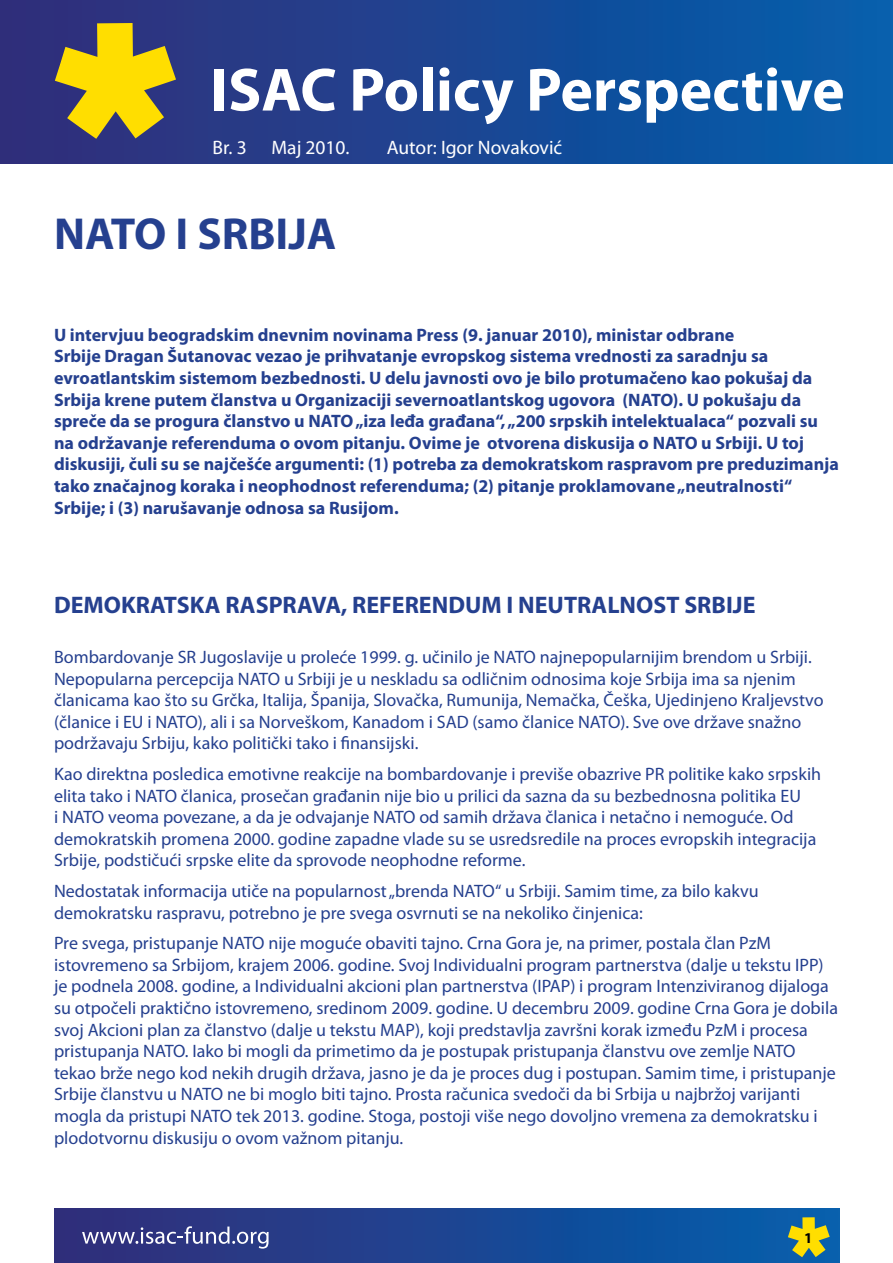
<style>
.page{position:relative;width:893px;height:1263px;background:#fff}
.page>*{position:absolute;margin:0;border:0;box-sizing:border-box;transform-origin:0 0}
.t1{font:700 61.5px "Myriad Pro";color:#fff}
.t2{font:700 45px "Myriad Pro";color:#25408f}
.t3{font:700 24px "Myriad Pro";color:#25408f}
.t4{font:19.5px "Myriad Pro";color:#fff}
.t5{font:18px/21.6px "Myriad Pro";color:#25408f}
.t6{font:700 18px/21.6px "Myriad Pro";color:#25408f}
.t7{font:700 15px "Myriad Pro";color:#000}
</style>
<div class="page">
<div style="left:1px;top:0;width:892px;height:164px;background:linear-gradient(to right,#332c78,#035fad)"></div>
<svg style="left:55px;top:23px;width:121px;height:116px;background:#a69535"></svg>
<div style="left:55px;top:1209px;width:785px;height:54px;background:linear-gradient(to right,#332c78,#035fad)"></div>
<svg style="left:82px;top:1226px;width:187px;height:22px;background:#575d9a"></svg>
<svg style="left:788px;top:1217px;width:42px;height:40px;background:#96a748"></svg>
<h1 class="t1" style="left:211px;top:50px;width:636px">ISAC Policy Perspective</h1>
<p class="t4" style="left:213px;top:136px;width:36px">Br. 3</p>
<p class="t4" style="left:271px;top:136px;width:80px">Maj 2010.</p>
<p class="t4" style="left:387px;top:136px;width:177px">Autor: Igor Novaković</p>
<h2 class="t2" style="left:54px;top:204px;width:284px">NATO I SRBIJA</h2>
<p class="t6" style="left:54px;top:323px;width:786px">U intervjuu beogradskim dnevnim novinama Press (9. januar 2010), ministar odbrane<br>Srbije Dragan Šutanovac vezao je prihvatanje evropskog sistema vrednosti za saradnju sa evroatlantskim sistemom bezbednosti. U delu javnosti ovo je bilo protumačeno kao pokušaj da Srbija krene putem članstva u Organizaciji severnoatlantskog ugovora (NATO). U pokušaju da spreče da se progura članstvo u NATO „iza leđa građana“, „200 srpskih intelektualaca“ pozvali su na održavanje referenduma o ovom pitanju. Ovime je otvorena diskusija o NATO u Srbiji. U toj diskusiji, čuli su se najčešće argumenti: (1) potreba za demokratskom raspravom pre preduzimanja tako značajnog koraka i neophodnost referenduma; (2) pitanje proklamovane „neutralnosti“ Srbije; i (3) narušavanje odnosa sa Rusijom.</p>
<h3 class="t3" style="left:54px;top:589px;width:703px">DEMOKRATSKA RASPRAVA, REFERENDUM I NEUTRALNOST SRBIJE</h3>
<p class="t5" style="left:54px;top:646px;width:771px">Bombardovanje SR Jugoslavije u proleće 1999. g. učinilo je NATO najnepopularnijim brendom u Srbiji.<br>Nepopularna percepcija NATO u Srbiji je u neskladu sa odličnim odnosima koje Srbija ima sa njenim članicama kao što su Grčka, Italija, Španija, Slovačka, Rumunija, Nemačka, Češka, Ujedinjeno Kraljevstvo (članice i EU i NATO), ali i sa Norveškom, Kanadom i SAD (samo članice NATO). Sve ove države snažno podržavaju Srbiju, kako politički tako i finansijski.</p>
<p class="t5" style="left:54px;top:763px;width:769px">Kao direktna posledica emotivne reakcije na bombardovanje i previše obazrive PR politike kako srpskih elita tako i NATO članica, prosečan građanin nije bio u prilici da sazna da su bezbednosna politika EU<br>i NATO veoma povezane, a da je odvajanje NATO od samih država članica i netačno i nemoguće. Od demokratskih promena 2000. godine zapadne vlade su se usredsredile na proces evropskih integracija Srbije, podstičući srpske elite da sprovode neophodne reforme.</p>
<p class="t5" style="left:54px;top:880px;width:706px">Nedostatak informacija utiče na popularnost „brenda NATO“ u Srbiji. Samim time, za bilo kakvu demokratsku raspravu, potrebno je pre svega osvrnuti se na nekoliko činjenica:</p>
<p class="t5" style="left:54px;top:932px;width:785px">Pre svega, pristupanje NATO nije moguće obaviti tajno. Crna Gora je, na primer, postala član PzM istovremeno sa Srbijom, krajem 2006. godine. Svoj Individualni program partnerstva (dalje u tekstu IPP) je podnela 2008. godine, a Individualni akcioni plan partnerstva (IPAP) i program Intenziviranog dijaloga su otpočeli praktično istovremeno, sredinom 2009. godine. U decembru 2009. godine Crna Gora je dobila svoj Akcioni plan za članstvo (dalje u tekstu MAP), koji predstavlja završni korak između PzM i procesa pristupanja NATO. Iako bi mogli da primetimo da je postupak pristupanja članstvu ove zemlje NATO tekao brže nego kod nekih drugih država, jasno je da je proces dug i postupan. Samim time, i pristupanje Srbije članstvu u NATO ne bi moglo biti tajno. Prosta računica svedoči da bi Srbija u najbržoj varijanti mogla da pristupi NATO tek 2013. godine. Stoga, postoji više nego dovoljno vremena za demokratsku i plodotvornu diskusiju o ovom važnom pitanju.</p>
<p class="t7" style="left:804px;top:1228px;width:10px">1</p>
</div>
